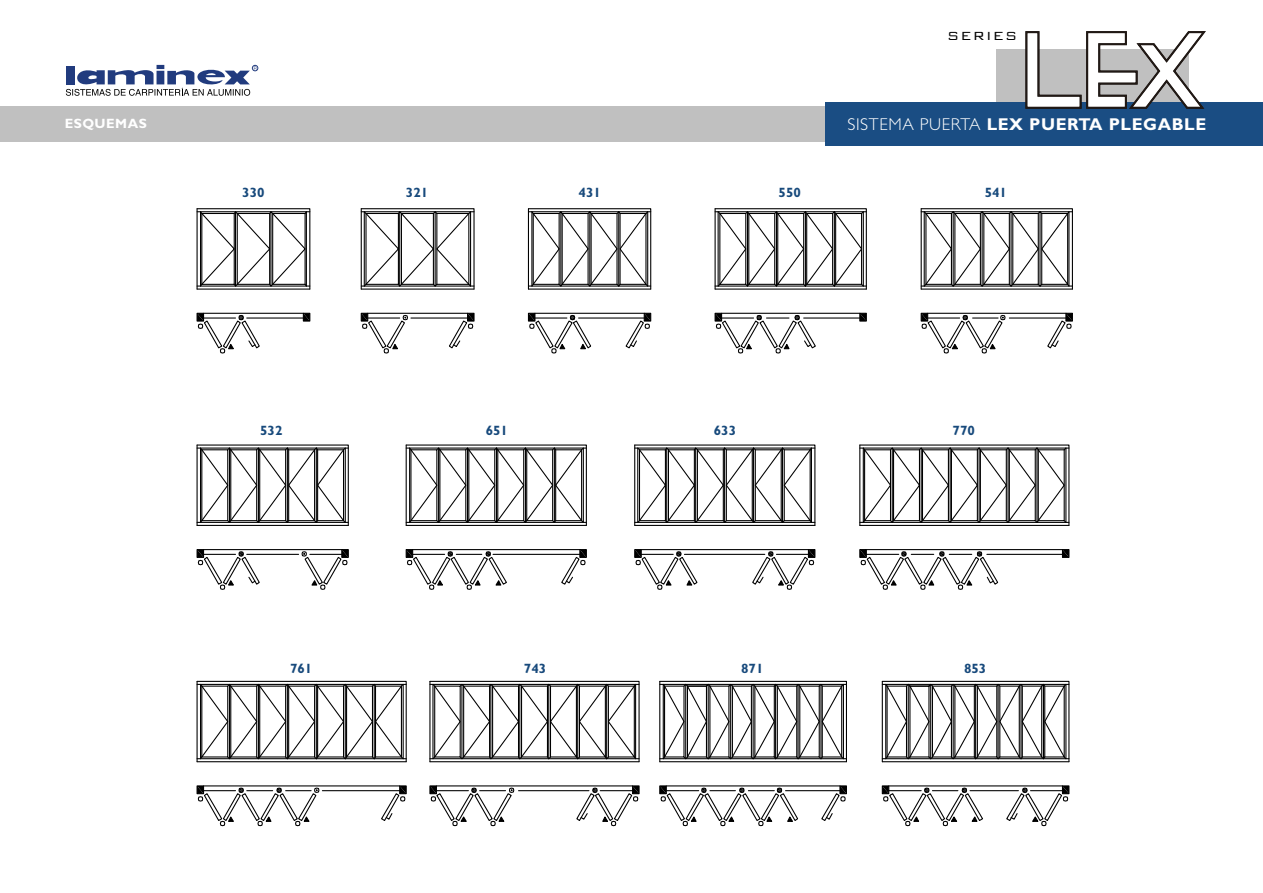
<style>
.page{position:relative;width:1263px;height:893px;background:#fff}
.page>*{position:absolute;margin:0;border:0;box-sizing:border-box;transform-origin:0 0}
.t1{font:700 17.1px "Gill Sans Std";letter-spacing:.035em;color:#fff}
.t2{font:300 17.1px "Gill Sans Std";letter-spacing:.035em;color:#fff}
.t3{font:300 15.75px "Bank Gothic";letter-spacing:.08em;color:#000}
.t4{font:700 13.5px "Gill Sans Std";color:#184a7c}
.t5{font:700 13.5px "Gill Sans Std";letter-spacing:.035em;color:#fff}
.s1{font-weight:300}
.s2{font-weight:700}
</style>
<div class="page">
<svg style="left:66px;top:64px;width:192px;height:32px"></svg>
<div style="left:0;top:106px;width:1263px;height:36px;background:#c0c0c0"></div>
<div style="left:996px;top:49px;width:193px;height:76px;background:#c0c0c0"></div>
<div style="left:825px;top:102px;width:438px;height:43px;background:#1a4d83"></div>
<svg style="left:1025px;top:31px;width:181px;height:78px"></svg>
<hr style="left:204px;top:313px;width:99px;height:1px;background:#000">
<svg style="left:196px;top:208px;width:115px;height:82px"></svg>
<hr style="left:247px;top:317px;width:56px;height:2px;background:#000">
<svg style="left:303px;top:313px;width:7px;height:8px"></svg>
<hr style="left:368px;top:313px;width:99px;height:1px;background:#000">
<svg style="left:360px;top:208px;width:115px;height:82px"></svg>
<hr style="left:411px;top:317px;width:56px;height:2px;background:#000">
<hr style="left:535px;top:313px;width:109px;height:1px;background:#000">
<hr style="left:579px;top:317px;width:65px;height:2px;background:#000">
<hr style="left:722px;top:313px;width:138px;height:1px;background:#000">
<hr style="left:804px;top:317px;width:56px;height:2px;background:#000">
<div style="left:859px;top:313px;width:8px;height:9px;border:1px solid #000"></div>
<svg style="left:860px;top:313px;width:6px;height:8px"></svg>
<svg style="left:527px;top:208px;width:125px;height:82px"></svg>
<svg style="left:714px;top:208px;width:153px;height:82px"></svg>
<hr style="left:928px;top:313px;width:138px;height:1px;background:#000">
<hr style="left:1009px;top:317px;width:57px;height:2px;background:#000">
<div style="left:1065px;top:313px;width:8px;height:9px;border:1px solid #000"></div>
<svg style="left:920px;top:208px;width:153px;height:82px"></svg>
<div style="left:197px;top:549px;width:7px;height:9px;border:1px solid #000"></div>
<hr style="left:204px;top:549px;width:138px;height:1px;background:#000">
<div style="left:341px;top:549px;width:8px;height:9px;border:1px solid #000"></div>
<svg style="left:196px;top:444px;width:153px;height:82px"></svg>
<hr style="left:247px;top:554px;width:52px;height:1px;background:#000">
<div style="left:406px;top:549px;width:7px;height:9px;border:1px solid #000"></div>
<hr style="left:413px;top:549px;width:167px;height:1px;background:#000">
<hr style="left:493px;top:554px;width:87px;height:1px;background:#000">
<div style="left:579px;top:549px;width:8px;height:9px;border:1px solid #000"></div>
<svg style="left:405px;top:444px;width:182px;height:82px"></svg>
<div style="left:634px;top:549px;width:8px;height:9px;border:1px solid #000"></div>
<hr style="left:641px;top:549px;width:167px;height:1px;background:#000">
<div style="left:808px;top:549px;width:7px;height:9px;border:1px solid #000"></div>
<hr style="left:684px;top:554px;width:81px;height:1px;background:#000">
<svg style="left:634px;top:444px;width:182px;height:82px"></svg>
<svg style="left:361px;top:313px;width:48px;height:41px"></svg>
<svg style="left:301px;top:550px;width:47px;height:40px"></svg>
<svg style="left:921px;top:313px;width:85px;height:41px"></svg>
<hr style="left:204px;top:785px;width:196px;height:1px;background:#000">
<hr style="left:322px;top:790px;width:78px;height:1px;background:#000">
<div style="left:399px;top:785px;width:8px;height:9px;border:1px solid #000"></div>
<svg style="left:196px;top:680px;width:211px;height:83px"></svg>
<svg style="left:197px;top:786px;width:123px;height:41px"></svg>
<hr style="left:436px;top:785px;width:197px;height:1px;background:#000">
<svg style="left:429px;top:680px;width:211px;height:83px"></svg>
<hr style="left:518px;top:790px;width:71px;height:1px;background:#000">
<svg style="left:430px;top:786px;width:85px;height:41px"></svg>
<div style="left:859px;top:549px;width:8px;height:9px;border:1px solid #000"></div>
<hr style="left:866px;top:549px;width:196px;height:1px;background:#000">
<hr style="left:987px;top:554px;width:75px;height:1px;background:#000">
<div style="left:1062px;top:549px;width:7px;height:9px;border:1px solid #000"></div>
<svg style="left:1062px;top:550px;width:7px;height:7px"></svg>
<svg style="left:859px;top:444px;width:211px;height:82px"></svg>
<svg style="left:197px;top:313px;width:64px;height:41px"></svg>
<svg style="left:715px;top:313px;width:102px;height:41px"></svg>
<svg style="left:197px;top:550px;width:64px;height:40px"></svg>
<svg style="left:1046px;top:313px;width:26px;height:36px"></svg>
<svg style="left:560px;top:550px;width:26px;height:35px"></svg>
<svg style="left:751px;top:550px;width:64px;height:40px"></svg>
<svg style="left:380px;top:786px;width:26px;height:35px"></svg>
<svg style="left:575px;top:786px;width:64px;height:41px"></svg>
<svg style="left:625px;top:313px;width:26px;height:36px"></svg>
<svg style="left:448px;top:313px;width:26px;height:36px"></svg>
<svg style="left:860px;top:550px;width:139px;height:40px"></svg>
<svg style="left:528px;top:313px;width:64px;height:41px"></svg>
<svg style="left:635px;top:550px;width:63px;height:40px"></svg>
<svg style="left:406px;top:550px;width:102px;height:40px"></svg>
<div style="left:659px;top:785px;width:8px;height:9px;border:1px solid #000"></div>
<hr style="left:666px;top:785px;width:174px;height:1px;background:#000">
<hr style="left:785px;top:790px;width:55px;height:1px;background:#000">
<div style="left:839px;top:785px;width:8px;height:9px;border:1px solid #000"></div>
<svg style="left:820px;top:786px;width:26px;height:35px"></svg>
<svg style="left:660px;top:786px;width:139px;height:41px"></svg>
<svg style="left:659px;top:680px;width:188px;height:83px"></svg>
<hr style="left:889px;top:785px;width:173px;height:1px;background:#000">
<svg style="left:881px;top:680px;width:189px;height:83px"></svg>
<svg style="left:882px;top:786px;width:102px;height:41px"></svg>
<svg style="left:1005px;top:786px;width:64px;height:41px"></svg>
<hr style="left:970px;top:790px;width:48px;height:1px;background:#000">
<p class="t3" style="left:947px;top:24px;width:72px">SERIES</p>
<p class="t5" style="left:65px;top:115px;width:84px">ESQUEMAS</p>
<p class="t1" style="left:847px;top:114px;width:360px"><span class="s1">SISTEMA PUERTA</span> LEX PUERTA PLEGABLE</p>
<p class="t2" style="left:906px;top:114px;width:298px">SISTEMA DESLIZANTE <span class="s2">LEX C71 RPT</span></p>
<p class="t4" style="left:242px;top:185px;width:24px">330</p>
<p class="t4" style="left:406px;top:185px;width:24px">321</p>
<p class="t4" style="left:579px;top:185px;width:24px">431</p>
<p class="t4" style="left:779px;top:185px;width:24px">550</p>
<p class="t4" style="left:985px;top:185px;width:24px">541</p>
<p class="t4" style="left:260px;top:423px;width:24px">532</p>
<p class="t4" style="left:486px;top:423px;width:24px">651</p>
<p class="t4" style="left:714px;top:423px;width:24px">633</p>
<p class="t4" style="left:952px;top:423px;width:24px">770</p>
<p class="t4" style="left:290px;top:660px;width:24px">761</p>
<p class="t4" style="left:524px;top:660px;width:24px">743</p>
<p class="t4" style="left:741px;top:660px;width:24px">871</p>
<p class="t4" style="left:964px;top:660px;width:24px">853</p>
</div>
